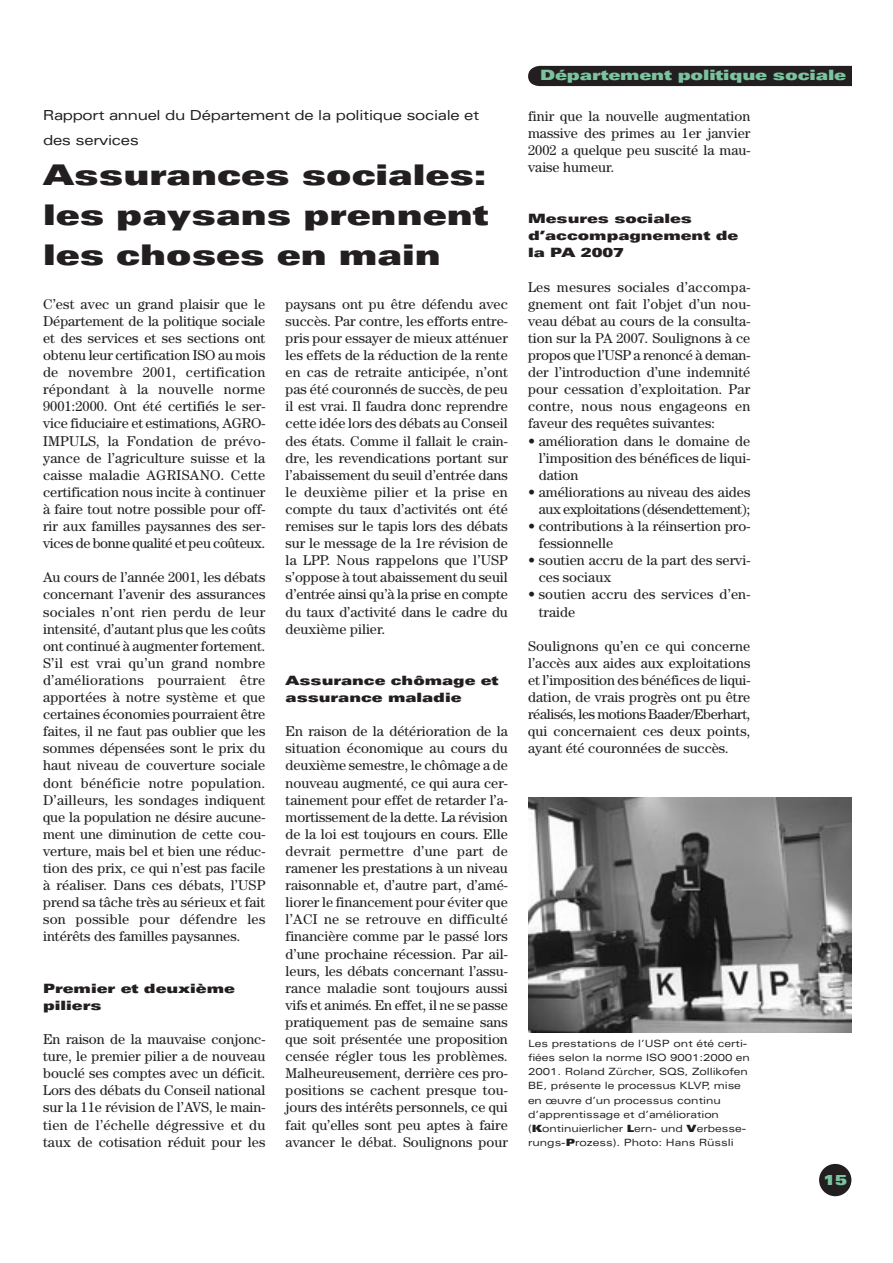
<style>
.page{position:relative;width:893px;height:1263px;background:#fff}
.page>*{position:absolute;margin:0;border:0;box-sizing:border-box;transform-origin:0 0}
.t1{font:900 expanded 28.5px/39.9px "Univers";color:#231f20;text-align:justify}
.t2{font:14.25px/17.1px "Century";color:#231f20;text-align:justify}
.t3{font:14.25px/17.1px "Century";letter-spacing:-.025em;color:#231f20;text-align:right}
.t4{font:900 expanded 14.25px "Univers";letter-spacing:-.01em;color:#7bc39f}
.t5{font:expanded 13.8px/25.7px "Univers";letter-spacing:-.02em;color:#231f20}
.t6{font:900 expanded 12.9px/17.1px "Univers";color:#231f20}
.t7{font:expanded 10.05px/14.2px "Univers";color:#231f20}
.s1{font-weight:900}
</style>
<div class="page">
<div style="left:819px;top:1164px;width:32px;height:32px;background:#231f20;border-radius:50%"></div>
<div style="left:525px;top:62px;width:326px;height:29px;background:linear-gradient(to right,#fafafa,#f9f9f9)"></div>
<div style="left:528px;top:66px;width:323px;height:20px;background:#231f20"></div>
<img style="left:528px;top:797px;width:323px;height:235px">
<p class="t5" style="left:43px;top:103px;width:438px">Rapport annuel du Département de la politique sociale et des services</p>
<h1 class="t1" style="left:43px;top:158px;width:446px">Assurances sociales: les paysans prennent les choses en main</h1>
<p class="t2" style="left:43px;top:297px;width:224px">C’est avec un grand plaisir que le Département de la politique sociale et des services et ses sections ont obtenu leur certification ISO au mois de novembre 2001, certification répondant à la nouvelle norme 9001:2000. Ont été certifiés le ser&shy;vice fiduciaire et estimations, AGRO-IMPULS, la Fondation de prévo&shy;yance de l’agriculture suisse et la caisse maladie AGRISANO. Cette certification nous incite à continuer à faire tout notre possible pour off&shy;rir aux familles paysannes des ser&shy;vices de bonne qualité et peu coûteux.</p>
<p class="t2" style="left:43px;top:570px;width:224px">Au cours de l’année 2001, les débats concernant l’avenir des assurances sociales n’ont rien perdu de leur intensité, d’autant plus que les coûts ont continué à augmenter fortement.<br>S’il est vrai qu’un grand nombre d’améliorations pourraient être apportées à notre système et que certaines économies pourraient être faites, il ne faut pas oublier que les sommes dépensées sont le prix du haut niveau de couverture sociale dont bénéficie notre population.<br>D’ailleurs, les sondages indiquent que la population ne désire aucune&shy;ment une diminution de cette cou&shy;verture, mais bel et bien une réduc&shy;tion des prix, ce qui n’est pas facile à réaliser. Dans ces débats, l’USP prend sa tâche très au sérieux et fait son possible pour défendre les intérêts des familles paysannes.</p>
<p class="t6" style="left:43px;top:981px;width:193px">Premier et deuxième piliers</p>
<p class="t2" style="left:43px;top:1032px;width:224px">En raison de la mauvaise conjonc&shy;ture, le premier pilier a de nouveau bouclé ses comptes avec un déficit.<br>Lors des débats du Conseil national sur la 11e révision de l’AVS, le main&shy;tien de l’échelle dégressive et du taux de cotisation réduit pour les</p>
<p class="t2" style="left:285px;top:297px;width:224px">paysans ont pu être défendu avec succès. Par contre, les efforts entre&shy;pris pour essayer de mieux atténuer les effets de la réduction de la rente en cas de retraite anticipée, n’ont pas été couronnés de succès, de peu il est vrai. Il faudra donc reprendre cette idée lors des débats au Conseil des états. Comme il fallait le crain&shy;dre, les revendications portant sur l’abaissement du seuil d’entrée dans le deuxième pilier et la prise en compte du taux d’activités ont été remises sur le tapis lors des débats sur le message de la 1re révision de la LPP. Nous rappelons que l’USP s’oppose à tout abaissement du seuil d’entrée ainsi qu’à la prise en compte du taux d’activité dans le cadre du deuxième pilier.</p>
<p class="t6" style="left:285px;top:673px;width:214px">Assurance chômage et assurance maladie</p>
<p class="t2" style="left:285px;top:724px;width:224px">En raison de la détérioration de la situation économique au cours du deuxième semestre, le chômage a de nouveau augmenté, ce qui aura cer&shy;tainement pour effet de retarder l’a&shy;mortissement de la dette. La révision de la loi est toujours en cours. Elle devrait permettre d’une part de ramener les prestations à un niveau raisonnable et, d’autre part, d’amé&shy;liorer le financement pour éviter que l’ACI ne se retrouve en difficulté financière comme par le passé lors d’une prochaine récession. Par ail&shy;leurs, les débats concernant l’assu&shy;rance maladie sont toujours aussi vifs et animés. En effet, il ne se passe pratiquement pas de semaine sans que soit présentée une proposition censée régler tous les problèmes.<br>Malheureusement, derrière ces pro&shy;positions se cachent presque tou&shy;jours des intérêts personnels, ce qui fait qu’elles sont peu aptes à faire avancer le débat. Soulignons pour</p>
<p class="t4" style="left:540px;top:70px;width:307px">Département politique sociale</p>
<p class="t2" style="left:528px;top:109px;width:224px">finir que la nouvelle augmentation massive des primes au 1er janvier 2002 a quelque peu suscité la mau&shy;vaise humeur.</p>
<p class="t6" style="left:528px;top:211px;width:211px">Mesures sociales d’accompagnement de la PA 2007</p>
<p class="t2" style="left:528px;top:280px;width:224px">Les mesures sociales d’accompa&shy;gnement ont fait l’objet d’un nou&shy;veau débat au cours de la consulta&shy;tion sur la PA 2007. Soulignons à ce propos que l’USP a renoncé à deman&shy;der l’introduction d’une indemnité pour cessation d’exploitation. Par contre, nous nous engageons en faveur des requêtes suivantes:</p>
<p class="t2" style="left:538px;top:433px;width:213px;text-indent:-11px">• amélioration dans le domaine de l’imposition des bénéfices de liqui&shy;dation</p>
<p class="t3" style="left:528px;top:485px;width:224px">• améliorations au niveau des aides aux exploitations (désendettement);</p>
<p class="t2" style="left:538px;top:519px;width:213px;text-indent:-11px">• contributions à la réinsertion pro&shy;fessionnelle</p>
<p class="t2" style="left:538px;top:553px;width:213px;text-indent:-11px">• soutien accru de la part des servi&shy;ces sociaux</p>
<p class="t2" style="left:538px;top:587px;width:213px;text-indent:-11px">• soutien accru des services d’en&shy;traide</p>
<p class="t2" style="left:528px;top:639px;width:224px">Soulignons qu’en ce qui concerne l’accès aux aides aux exploitations et l’imposition des bénéfices de liqui&shy;dation, de vrais progrès ont pu être réalisés, les motions Baader/Eberhart, qui concernaient ces deux points, ayant été couronnées de succès.</p>
<p class="t7" style="left:528px;top:1037px;width:223px">Les prestations de l’USP ont été certi&shy;fiées selon la norme ISO 9001:2000 en 2001. Roland Zürcher, SQS, Zollikofen BE, présente le processus KLVP, mise en œuvre d’un processus continu d’apprentissage et d’amélioration (<span class="s1">K</span>ontinuierlicher <span class="s1">L</span>ern- und <span class="s1">V</span>erbesse&shy;rungs-<span class="s1">P</span>rozess). Photo: Hans Rüssli</p>
<p class="t4" style="left:823px;top:1175px;width:25px">15</p>
</div>
